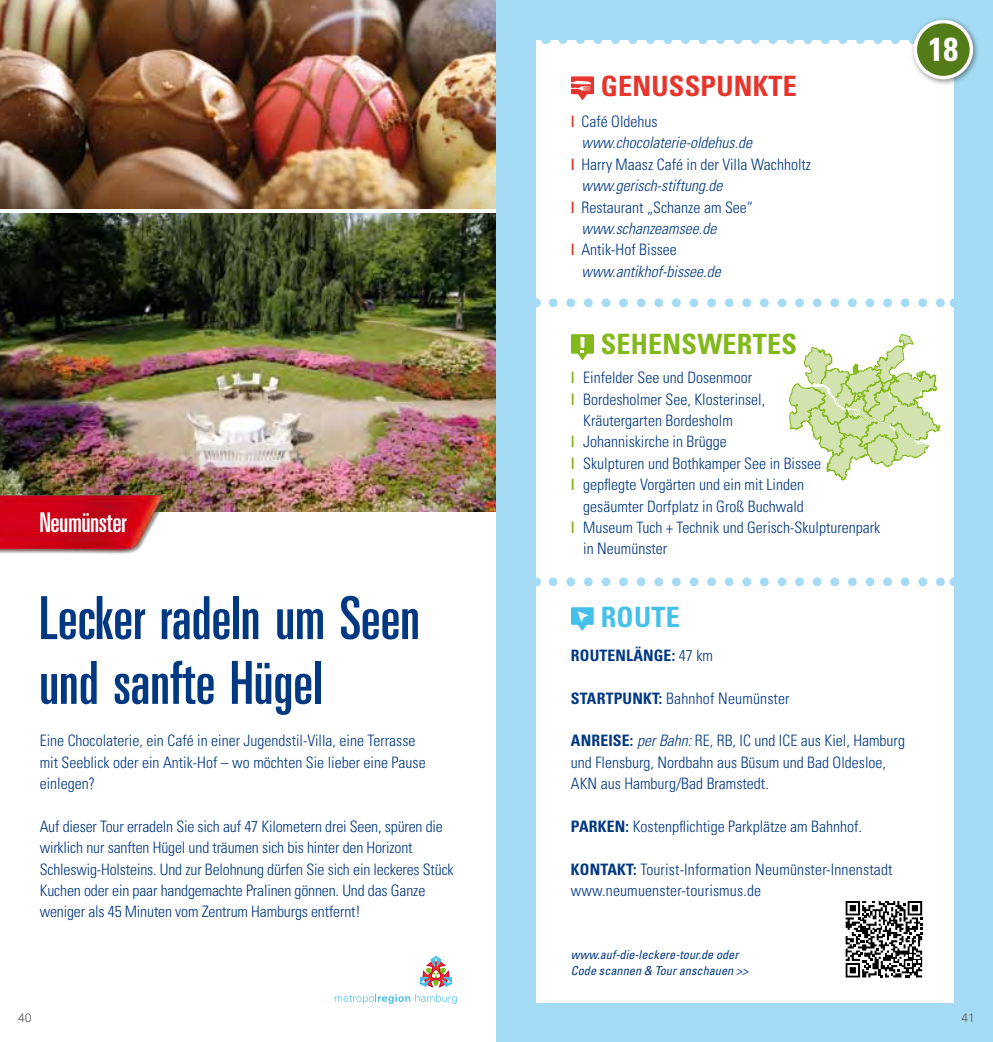
<style>
.page{position:relative;width:993px;height:1042px;background:#fff}
.page>*{position:absolute;margin:0;border:0;box-sizing:border-box;transform-origin:0 0}
.t1{font:61.25px/64.8px "Univers Ultra Condensed BQ";letter-spacing:.01em;color:#003882}
.t2{font:700 condensed 33.25px "Univers";color:#fff}
.t3{font:700 condensed 28px "Univers";letter-spacing:.01em;color:#e5352c}
.t4{font:700 condensed 28px "Univers";letter-spacing:.01em;color:#83b81a}
.t5{font:28px "Univers Ultra Condensed BQ";color:#fff}
.t6{font:700 condensed 28px "Univers";letter-spacing:.01em;color:#45c0eb}
.t7{font:300 condensed 15.75px/21.3px "Univers";color:#003882}
.t8{font:italic 300 condensed 15.75px "Univers";color:#003882}
.t9{font:700 condensed 15.75px "Univers";letter-spacing:.01em;color:#003882}
.t10{font:italic condensed 12.25px/15.8px "Univers";color:#003882}
.t11{font:300 12.25px "Univers";color:#58585a}
.s1{font-weight:700;color:#e5352c}
.s2{font-weight:700;color:#83b81a}
.s3{font-weight:700}
.s4{font-style:italic}
</style>
<div class="page">
<img style="left:0;top:213px;width:496px;height:298px">
<img style="left:0;top:494px;width:209px;height:60px">
<img style="left:0;top:0;width:496px;height:208px">
<svg style="left:420px;top:956px;width:31px;height:31px"></svg>
<svg style="left:335px;top:994px;width:121px;height:10px"></svg>
<div style="left:496px;top:0;width:496px;height:1042px;background:#a5dbf4"></div>
<div style="left:536px;top:40px;width:416px;height:962px;background:#fff"></div>
<svg style="left:571px;top:607px;width:22px;height:24px"></svg>
<svg style="left:845px;top:901px;width:76px;height:76px"></svg>
<svg style="left:553px;top:577px;width:391px;height:9px"></svg>
<svg style="left:553px;top:298px;width:391px;height:9px"></svg>
<svg style="left:562px;top:40px;width:347px;height:4px"></svg>
<svg style="left:571px;top:334px;width:22px;height:27px"></svg>
<svg style="left:571px;top:76px;width:23px;height:24px"></svg>
<svg style="left:789px;top:334px;width:150px;height:146px"></svg>
<div style="left:909px;top:16px;width:70px;height:70px;background:#000;opacity:.45"></div>
<div style="left:915px;top:22px;width:56px;height:56px;background:#537b17;border-radius:50%"></div>
<div style="left:913px;top:20px;width:59px;height:59px;border:4px solid #fff;border-radius:50%"></div>
<h3 class="t5" style="left:40px;top:506px;width:88px">Neumünster</h3>
<h1 class="t1" style="left:40px;top:587px;width:381px">Lecker radeln um Seen und sanfte Hügel</h1>
<p class="t7" style="left:40px;top:730px;width:387px">Eine Chocolaterie, ein Café in einer Jugendstil-Villa, eine Terrasse mit Seeblick oder ein Antik-Hof – wo möchten Sie lieber eine Pause einlegen?</p>
<p class="t7" style="left:40px;top:815px;width:415px">Auf dieser Tour erradeln Sie sich auf 47 Kilometern drei Seen, spüren die wirklich nur sanften Hügel und träumen sich bis hinter den Horizont Schleswig-Holsteins. Und zur Belohnung dürfen Sie sich ein leckeres Stück Kuchen oder ein paar handgemachte Pralinen gönnen. Und das Ganze weniger als 45 Minuten vom Zentrum Hamburgs entfernt!</p>
<p class="t11" style="left:18px;top:1010px;width:15px">40</p>
<h3 class="t3" style="left:600px;top:69px;width:198px">GENUSSPUNKTE</h3>
<p class="t7" style="left:570px;top:111px;width:88px"><span class="s1">|</span> Café Oldehus</p>
<p class="t8" style="left:581px;top:133px;width:172px">www.chocolaterie-oldehus.de</p>
<p class="t7" style="left:570px;top:153px;width:241px"><span class="s1">|</span> Harry Maasz Café in der Villa Wachholtz</p>
<p class="t8" style="left:581px;top:176px;width:142px">www.gerisch-stiftung.de</p>
<p class="t7" style="left:570px;top:196px;width:183px"><span class="s1">|</span> Restaurant „Schanze am See“</p>
<p class="t8" style="left:581px;top:219px;width:136px">www.schanzeamsee.de</p>
<p class="t7" style="left:570px;top:239px;width:107px"><span class="s1">|</span> Antik-Hof Bissee</p>
<p class="t8" style="left:581px;top:262px;width:141px">www.antikhof-bissee.de</p>
<h3 class="t4" style="left:600px;top:327px;width:198px">SEHENSWERTES</h3>
<p class="t7" style="left:570px;top:367px;width:183px"><span class="s2">|</span> Einfelder See und Dosenmoor</p>
<p class="t7" style="left:570px;top:388px;width:196px"><span class="s2">|</span> Bordesholmer See, Klosterinsel,</p>
<p class="t7" style="left:583px;top:410px;width:151px">Kräutergarten Bordesholm</p>
<p class="t7" style="left:570px;top:431px;width:157px"><span class="s2">|</span> Johanniskirche in Brügge</p>
<p class="t7" style="left:570px;top:452px;width:252px"><span class="s2">|</span> Skulpturen und Bothkamper See in Bissee</p>
<p class="t7" style="left:570px;top:474px;width:234px"><span class="s2">|</span> gepflegte Vorgärten und ein mit Linden</p>
<p class="t7" style="left:583px;top:495px;width:222px">gesäumter Dorfplatz in Groß Buchwald</p>
<p class="t7" style="left:570px;top:516px;width:311px"><span class="s2">|</span> Museum Tuch + Technik und Gerisch-Skulpturenpark</p>
<p class="t7" style="left:583px;top:538px;width:85px">in Neumünster</p>
<h3 class="t6" style="left:600px;top:600px;width:80px">ROUTE</h3>
<p class="t9" style="left:570px;top:646px;width:76px">ROUTENLÄNGE</p>
<p class="t7" style="left:671px;top:644px;width:43px"><span class="s3">:</span> 47 km</p>
<p class="t7" style="left:570px;top:687px;width:220px"><span class="s3">STARTPUNKT:</span> Bahnhof Neumünster</p>
<p class="t7" style="left:570px;top:730px;width:335px"><span class="s3">ANREISE:</span> <span class="s4">per Bahn:</span> RE, RB, IC und ICE aus Kiel, Hamburg und Flensburg, Nordbahn aus Büsum und Bad Oldesloe,<br>AKN aus Hamburg/Bad Bramstedt.</p>
<p class="t9" style="left:570px;top:816px;width:12px">PARKEN</p>
<p class="t7" style="left:625px;top:815px;width:238px"><span class="s3">:</span> Kostenpflichtige Parkplätze am Bahnhof.</p>
<p class="t9" style="left:570px;top:859px;width:3px">KONTAKT</p>
<p class="t7" style="left:570px;top:858px;width:323px;text-indent:62px"><span class="s3">:</span> Tourist-Information Neumünster-Innenstadt www.neumuenster-tourismus.de</p>
<p class="t10" style="left:570px;top:947px;width:179px">www.auf-die-leckere-tour.de oder<br>Code scannen &amp; Tour anschauen &gt;&gt;</p>
<h2 class="t2" style="left:928px;top:29px;width:31px">18</h2>
<p class="t11" style="left:961px;top:1010px;width:15px">41</p>
</div>
